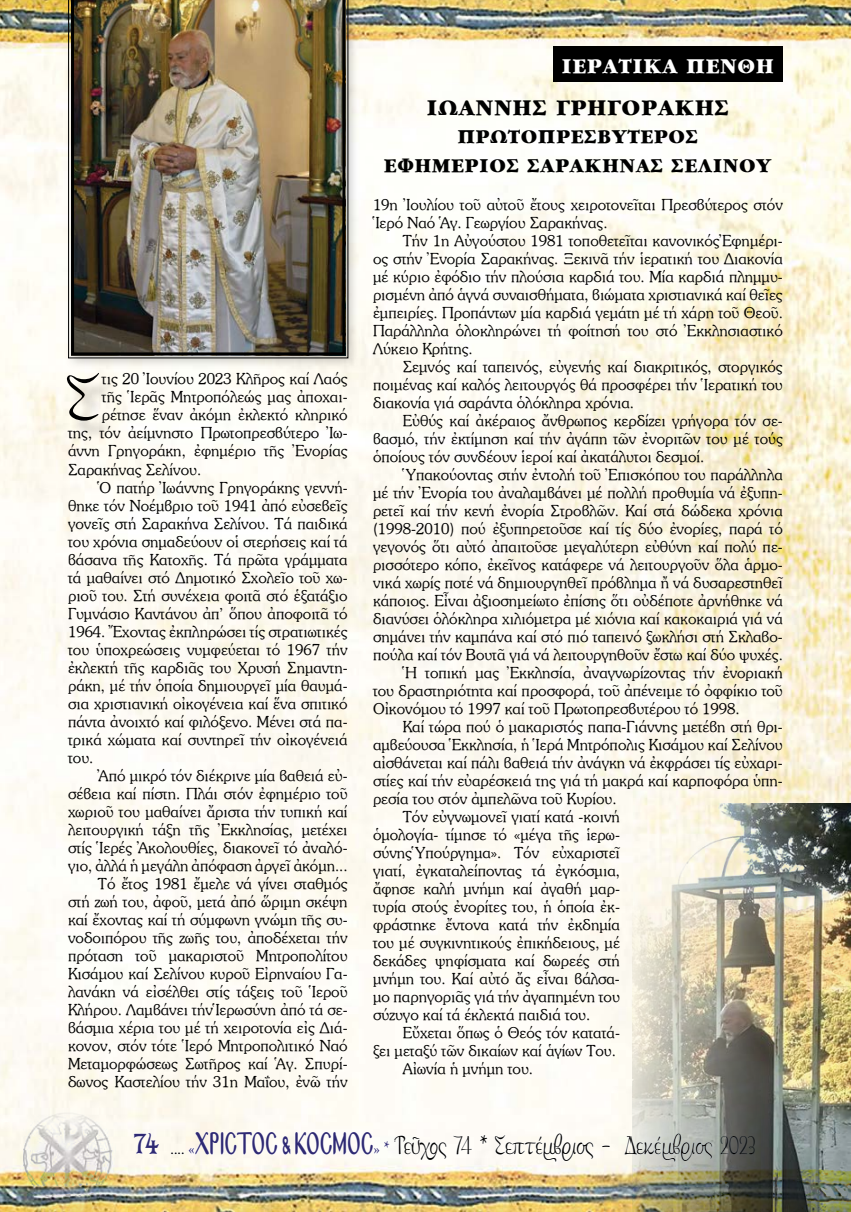
<style>
.page{position:relative;width:851px;height:1212px;background:#fff}
.page>*{position:absolute;margin:0;border:0;box-sizing:border-box;transform-origin:0 0}
.t1{font:72px "KS Philadelphia";color:#000}
.t2{font:29.25px "KS Philadelphia";color:#000;scale:.77 1}
.t3{font:24px "Sk Garamond Extra Pol Uni W";color:#000}
.t4{font:22.5px "Sk Garamond Extra Pol Uni W";color:#fff}
.t5{font:21px/28.5px "Sk Garamond Extra Pol Uni W";color:#000;text-align:center}
.t6{font:16.5px/18px "SK Souvenirl Light Pol Un W";letter-spacing:-.005em;color:#000;text-align:justify}
.s1{font-family:"Ag Symeon UC";font-size:30px;color:#2e2973}
.s2{font-family:"Minion Pro";font-size:15px}
.s3{font-family:"Minion Pro";font-size:15px;color:#2e2973}
.s4{font-family:"Mg Byzantine UC Pol Normal";font-size:27px;color:#2e2973}
.s5{font-family:"Minion Pro";font-size:19.5px;color:#2e2973}
</style>
<div class="page">
<img style="left:0;top:0;width:850px;height:1212px">
<div style="left:553px;top:46px;width:229px;height:35px;background:#000"></div>
<div style="left:64px;top:0;width:297px;height:371px;background:#000;opacity:.21"></div>
<svg style="left:68px;top:0;width:281px;height:359px;background:#817f78"></svg>
<img style="left:71px;top:0;width:274px;height:355px">
<img style="left:632px;top:804px;width:218px;height:408px">
<div style="left:70px;top:376px;width:47px;height:64px;background:#000;opacity:.25"></div>
<p class="t6" style="left:102px;top:369px;width:247px">τις 20 Ἰουνίου 2023 Κλῆρος καί Λαός</p>
<p class="t6" style="left:102px;top:387px;width:247px">τῆς Ἱερᾶς Μητροπόλεώς μας ἀποχαι-</p>
<p class="t6" style="left:102px;top:405px;width:247px">ρέτησε ἕναν ἀκόμη ἐκλεκτό κληρικό</p>
<p class="t6" style="left:68px;top:423px;width:281px">της, τόν ἀείμνηστο Πρωτοπρεσβύτερο Ἰω-</p>
<p class="t6" style="left:68px;top:441px;width:281px">άννη Γρηγοράκη, ἐφημέριο τῆς Ἐνορίας</p>
<p class="t6" style="left:68px;top:459px;width:135px">Σαρακήνας Σελίνου.</p>
<p class="t6" style="left:98px;top:477px;width:251px">Ὁ πατήρ Ἰωάννης Γρηγοράκης γεννή-</p>
<p class="t6" style="left:68px;top:495px;width:281px">θηκε τόν Νοέμβριο τοῦ 1941 ἀπό εὐσεβεῖς</p>
<p class="t6" style="left:68px;top:513px;width:281px">γονεῖς στή Σαρακήνα Σελίνου. Tά παιδικά</p>
<p class="t6" style="left:68px;top:531px;width:281px">του χρόνια σημαδεύουν οἱ στερήσεις καί τά</p>
<p class="t6" style="left:68px;top:549px;width:281px">βάσανα τῆς Κατοχῆς. Τά πρῶτα γράμματα</p>
<p class="t6" style="left:68px;top:567px;width:281px">τά μαθαίνει στό Δημοτικό Σχολεῖο τοῦ χω-</p>
<p class="t6" style="left:68px;top:585px;width:281px">ριοῦ του. Στή συνέχεια φοιτᾶ στό ἑξατάξιο</p>
<p class="t6" style="left:68px;top:603px;width:281px">Γυμνάσιο Καντάνου ἀπ’ ὅπου ἀποφοιτᾶ τό</p>
<p class="t6" style="left:68px;top:621px;width:281px">1964. Ἔχοντας ἐκπληρώσει τίς στρατιωτικές</p>
<p class="t6" style="left:68px;top:639px;width:281px">του ὑποχρεώσεις νυμφεύεται τό 1967 τήν</p>
<p class="t6" style="left:68px;top:657px;width:281px">ἐκλεκτή τῆς καρδιᾶς του Χρυσή Σημαντη-</p>
<p class="t6" style="left:68px;top:675px;width:281px">ράκη, μέ τήν ὁποία δημιουργεῖ μία θαυμά-</p>
<p class="t6" style="left:68px;top:693px;width:281px">σια χριστιανική οἰκογένεια καί ἕνα σπιτικό</p>
<p class="t6" style="left:68px;top:711px;width:281px">πάντα ἀνοιχτό καί φιλόξενο. Μένει στά πα-</p>
<p class="t6" style="left:68px;top:729px;width:281px">τρικά χώματα καί συντηρεῖ τήν οἰκογένειά</p>
<p class="t6" style="left:68px;top:747px;width:27px">του.</p>
<p class="t6" style="left:98px;top:765px;width:251px">Ἀπό μικρό τόν διέκρινε μία βαθειά εὐ-</p>
<p class="t6" style="left:68px;top:783px;width:281px">σέβεια καί πίστη. Πλάι στόν ἐφημέριο τοῦ</p>
<p class="t6" style="left:68px;top:801px;width:281px">χωριοῦ του μαθαίνει ἄριστα τήν τυπική καί</p>
<p class="t6" style="left:68px;top:819px;width:281px">λειτουργική τάξη τῆς Ἐκκλησίας, μετέχει</p>
<p class="t6" style="left:68px;top:837px;width:281px">στίς Ἱερές Ἀκολουθίες, διακονεῖ τό ἀναλό-</p>
<p class="t6" style="left:68px;top:855px;width:281px">γιο, ἀλλά ἡ μεγάλη ἀπόφαση ἀργεῖ ἀκόμη...</p>
<p class="t6" style="left:98px;top:873px;width:251px">Τό ἔτος 1981 ἔμελε νά γίνει σταθμός</p>
<p class="t6" style="left:68px;top:891px;width:281px">στή ζωή του, ἀφοῦ, μετά ἀπό ὥριμη σκέψη</p>
<p class="t6" style="left:68px;top:909px;width:281px">καί ἔχοντας καί τή σύμφωνη γνώμη τῆς συ-</p>
<p class="t6" style="left:68px;top:927px;width:281px">νοδοιπόρου τῆς ζωῆς του, ἀποδέχεται τήν</p>
<p class="t6" style="left:68px;top:945px;width:281px">πρόταση τοῦ μακαριστοῦ Μητροπολίτου</p>
<p class="t6" style="left:68px;top:963px;width:281px">Κισάμου καί Σελίνου κυροῦ Εἰρηναίου Γα-</p>
<p class="t6" style="left:68px;top:981px;width:281px">λανάκη νά εἰσέλθει στίς τάξεις τοῦ Ἱεροῦ</p>
<p class="t6" style="left:68px;top:999px;width:281px">Κλήρου. Λαμβάνει τήνἹερωσύνη ἀπό τά σε-</p>
<p class="t6" style="left:68px;top:1017px;width:281px">βάσμια χέρια του μέ τή χειροτονία εἰς Διά-</p>
<p class="t6" style="left:68px;top:1035px;width:281px">κονον, στόν τότε Ἱερό Μητροπολιτικό Ναό</p>
<p class="t6" style="left:68px;top:1053px;width:281px">Μεταμορφώσεως Σωτῆρος καί Ἁγ. Σπυρί-</p>
<p class="t6" style="left:68px;top:1071px;width:281px">δωνος Καστελίου τήν 31η Μαΐου, ἐνῶ τήν</p>
<h1 class="t1" style="left:68px;top:362px;width:31px">Σ</h1>
<h3 class="t4" style="left:561px;top:52px;width:214px">ΙΕΡΑΤΙΚΑ ΠΕΝΘΗ</h3>
<h3 class="t3" style="left:426px;top:92px;width:304px">ΙΩΑΝΝΗΣ ΓΡΗΓΟΡΑΚΗΣ</h3>
<p class="t5" style="left:384px;top:122px;width:389px">ΠΡΩΤΟΠΡΕΣΒΥΤΕΡΟΣ<br>ΕΦΗΜΕΡΙΟΣ ΣΑΡΑΚΗΝΑΣ ΣΕΛΙΝΟΥ</p>
<p class="t6" style="left:373px;top:195px;width:411px">19η Ἰουλίου τοῦ αὐτοῦ ἔτους χειροτονεῖται Πρεσβύτερος στόν<br>Ἱερό Ναό Ἁγ. Γεωργίου Σαρακήνας.</p>
<p class="t6" style="left:373px;top:231px;width:411px;text-indent:30px">Τήν 1η Αὐγούστου 1981 τοποθετεῖται κανονικόςἘφημέρι&shy;ος στήν Ἐνορία Σαρακήνας. Ξεκινᾶ τήν ἱερατική του Διακονία μέ κύριο ἐφόδιο τήν πλούσια καρδιά του. Μία καρδιά πλημμυ&shy;ρισμένη ἀπό ἁγνά συναισθήματα, βιώματα χριστιανικά καί θεῖες ἐμπειρίες. Προπάντων μία καρδιά γεμάτη μέ τή χάρη τοῦ Θεοῦ.<br>Παράλληλα ὁλοκληρώνει τή φοίτησή του στό Ἐκκλησιαστικό Λύκειο Κρήτης.</p>
<p class="t6" style="left:373px;top:357px;width:411px;text-indent:30px">Σεμνός καί ταπεινός, εὐγενής καί διακριτικός, στοργικός ποιμένας καί καλός λειτουργός θά προσφέρει τήν Ἱερατική του διακονία γιά σαράντα ὁλόκληρα χρόνια.</p>
<p class="t6" style="left:373px;top:411px;width:411px;text-indent:30px">Εὐθύς καί ἀκέραιος ἄνθρωπος κερδίζει γρήγορα τόν σε&shy;βασμό, τήν ἐκτίμηση καί τήν ἀγάπη τῶν ἐνοριτῶν του μέ τούς ὁποίους τόν συνδέουν ἱεροί καί ἀκατάλυτοι δεσμοί.</p>
<p class="t6" style="left:403px;top:465px;width:381px">Ὑπακούοντας στήν ἐντολή τοῦ Ἐπισκόπου του παράλληλα</p>
<p class="t6" style="left:373px;top:483px;width:411px">μέ τήν Ἐνορία του ἀναλαμβάνει μέ πολλή προθυμία νά ἐξυπη-</p>
<p class="t6" style="left:373px;top:501px;width:411px">ρετεῖ καί τήν κενή ἐνορία Στροβλῶν. Καί στά δώδεκα χρόνια</p>
<p class="t6" style="left:373px;top:519px;width:411px">(1998-2010) πού ἐξυπηρετοῦσε καί τίς δύο ἐνορίες, παρά τό</p>
<p class="t6" style="left:373px;top:537px;width:411px">γεγονός ὅτι αὐτό ἀπαιτοῦσε μεγαλύτερη εὐθύνη καί πολύ πε-</p>
<p class="t6" style="left:373px;top:555px;width:411px">ρισσότερο κόπο, ἐκεῖνος κατάφερε νά λειτουργοῦν ὅλα ἁρμο-</p>
<p class="t6" style="left:373px;top:573px;width:411px">νικά χωρίς ποτέ νά δημιουργηθεῖ πρόβλημα ἤ νά δυσαρεστηθεῖ</p>
<p class="t6" style="left:373px;top:591px;width:411px">κάποιος. Εἶναι ἀξιοσημείωτο ἐπίσης ὅτι οὐδέποτε ἀρνήθηκε νά</p>
<p class="t6" style="left:373px;top:609px;width:411px">διανύσει ὁλόκληρα χιλιόμετρα μέ χιόνια καί κακοκαιριά γιά νά</p>
<p class="t6" style="left:373px;top:627px;width:411px">σημάνει τήν καμπάνα καί στό πιό ταπεινό ξωκλήσι στή Σκλαβο-</p>
<p class="t6" style="left:373px;top:645px;width:411px">πούλα καί τόν Βουτᾶ γιά νά λειτουργηθοῦν ἔστω καί δύο ψυχές.</p>
<p class="t6" style="left:403px;top:663px;width:381px">Ἡ τοπική μας Ἐκκλησία, ἀναγνωρίζοντας τήν ἐνοριακή</p>
<p class="t6" style="left:373px;top:681px;width:411px">του δραστηριότητα καί προσφορά, τοῦ ἀπένειμε τό ὀφφίκιο τοῦ</p>
<p class="t6" style="left:373px;top:699px;width:368px">Οἰκονόμου τό 1997 καί τοῦ Πρωτοπρεσβυτέρου τό 1998.</p>
<p class="t6" style="left:403px;top:717px;width:381px">Καί τώρα πού ὁ μακαριστός παπα-Γιάννης μετέβη στή θρι-</p>
<p class="t6" style="left:373px;top:735px;width:411px">αμβεύουσα Ἑκκλησία, ἡ Ἱερά Μητρόπολις Κισάμου καί Σελίνου</p>
<p class="t6" style="left:373px;top:753px;width:411px">αἰσθάνεται καί πάλι βαθειά τήν ἀνάγκη νά ἐκφράσει τίς εὐχαρι-</p>
<p class="t6" style="left:373px;top:771px;width:411px">στίες καί τήν εὐαρέσκειά της γιά τή μακρά καί καρποφόρα ὑπη-</p>
<p class="t6" style="left:373px;top:789px;width:245px">ρεσία του στόν ἀμπελῶνα τοῦ Κυρίου.</p>
<p class="t6" style="left:403px;top:807px;width:219px">Τόν εὐγνωμονεῖ γιατί κατά -κοινή</p>
<p class="t6" style="left:373px;top:825px;width:248px">ὁμολογία- τίμησε τό «μέγα τῆς ἱερω-</p>
<p class="t6" style="left:373px;top:843px;width:248px">σύνηςὙπούργημα». Τόν εὐχαριστεῖ</p>
<p class="t6" style="left:373px;top:861px;width:248px">γιατί, ἐγκαταλείποντας τά ἐγκόσμια,</p>
<p class="t6" style="left:373px;top:879px;width:248px">ἄφησε καλή μνήμη καί ἀγαθή μαρ-</p>
<p class="t6" style="left:373px;top:897px;width:248px">τυρία στούς ἐνορίτες του, ἡ ὁποία ἐκ-</p>
<p class="t6" style="left:373px;top:915px;width:248px">φράστηκε ἔντονα κατά τήν ἐκδημία</p>
<p class="t6" style="left:373px;top:933px;width:248px">του μέ συγκινητικούς ἐπικήδειους, μέ</p>
<p class="t6" style="left:373px;top:951px;width:248px">δεκάδες ψηφίσματα καί δωρεές στή</p>
<p class="t6" style="left:373px;top:969px;width:248px">μνήμη του. Καί αὐτό ἄς εἶναι βάλσα-</p>
<p class="t6" style="left:373px;top:987px;width:248px">μο παρηγοριᾶς γιά τήν ἀγαπημένη του</p>
<p class="t6" style="left:373px;top:1005px;width:219px">σύζυγο καί τά έκλεκτά παιδιά του.</p>
<p class="t6" style="left:403px;top:1023px;width:219px">Εὔχεται ὅπως ὁ Θεός τόν κατατά-</p>
<p class="t6" style="left:373px;top:1041px;width:244px">ξει μεταξύ τῶν δικαίων καί ἁγίων Του.</p>
<p class="t6" style="left:403px;top:1059px;width:132px">Αἰωνία ἡ μνήμη του.</p>
<h2 class="t2" style="left:134px;top:1131px;width:809px"><span class="s1">74</span> <span class="s2">....</span> <span class="s3">«</span><span class="s4">ΧΡΙΣΤΟΣ &amp; ΚΟΣΜΟΣ</span><span class="s3">»</span> <span class="s5">*</span> Τεῦχος 74 * Σεπτέμβριος - Δεκέμβριος 2023</h2>
</div>
